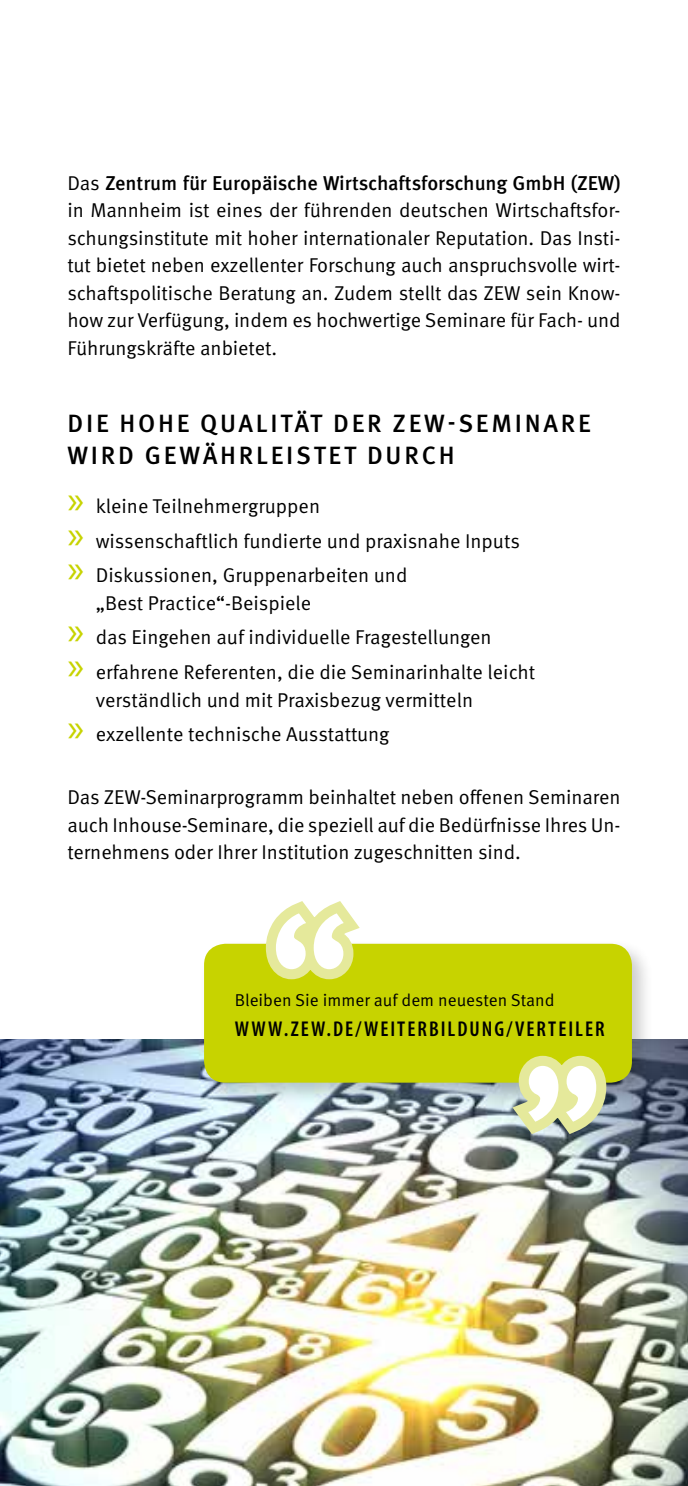
<style>
.page{position:relative;width:688px;height:1486px;background:#fff}
.page>*{position:absolute;margin:0;border:0;box-sizing:border-box;transform-origin:0 0}
.t1{font:500 193.25px "Meta Pro";color:#fff;scale:.91 1}
.t2{font:500 25px/32.5px "Meta Pro";letter-spacing:.11em;color:#000}
.t3{font:600 condensed 21.5px "Myriad Pro";letter-spacing:.095em;color:#000}
.t4{font:20px/27.5px "Meta Pro";letter-spacing:-.005em;color:#000}
.t5{font:17.25px "Meta Pro";color:#000}
.s1{font-weight:500}
.s2{font-family:"Myriad Pro";font-size:40px;color:#c7d300}
</style>
<div class="page">
<img style="left:0;top:1039px;width:687px;height:447px">
<div style="left:199px;top:938px;width:455px;height:167px;background:#000;opacity:.2"></div>
<div style="left:204px;top:944px;width:427px;height:138px;background:#c7d300;border-radius:21px"></div>
<svg style="left:256px;top:901px;width:115px;height:79px"></svg>
<svg style="left:496px;top:1055px;width:120px;height:91px;background:#c2cb8b"></svg>
<p class="t4" style="left:67px;top:170px;width:554px;text-align:justify">Das <span class="s1">Zentrum für Europäische Wirtschaftsforschung GmbH (ZEW) </span>in Mannheim ist eines der führenden deutschen Wirtschaftsfor&shy;schungsinstitute mit hoher internationaler Reputation. Das Insti&shy;tut bietet neben exzellenter Forschung auch anspruchsvolle wirt&shy;schaftspolitische Beratung an. Zudem stellt das ZEW sein Know&shy;how zur Verfügung, indem es hochwertige Seminare für Fach- und Führungskräfte anbietet.</p>
<p class="t2" style="left:67px;top:408px;width:525px">DIE HOHE QUALITÄT DER ZEW-SEMINARE<br>WIRD GEWÄHRLEISTET DURCH</p>
<p class="t4" style="left:67px;top:489px;width:454px;line-height:34.5px"><span class="s2">»</span> kleine Teilnehmergruppen<br><span class="s2">»</span> wissenschaftlich fundierte und praxisnahe Inputs <span class="s2">»</span> Diskussionen, Gruppenarbeiten und</p>
<p class="t4" style="left:67px;top:586px;width:469px;line-height:34.5px;text-indent:28px">„Best Practice“-Beispiele<br><span class="s2">»</span> das Eingehen auf individuelle Fragestellungen<br><span class="s2">»</span> erfahrene Referenten, die die Seminarinhalte leicht</p>
<p class="t4" style="left:67px;top:683px;width:407px;line-height:34.5px;text-indent:28px">verständlich und mit Praxisbezug vermitteln <span class="s2">»</span> exzellente technische Ausstattung</p>
<p class="t4" style="left:67px;top:784px;width:554px;text-align:justify">Das ZEW-Seminarprogramm beinhaltet neben offenen Seminaren auch Inhouse-Seminare, die speziell auf die Bedürfnisse Ihres Un&shy;ternehmens oder Ihrer Institution zugeschnitten sind.</p>
<h1 class="t1" style="left:266px;top:883px;width:374px">“ „</h1>
<p class="t5" style="left:234px;top:989px;width:321px">Bleiben Sie immer auf dem neuesten Stand</p>
<p class="t3" style="left:234px;top:1015px;width:371px">WWW.ZEW.DE/WEITERBILDUNG/VERTEILER</p>
</div>
